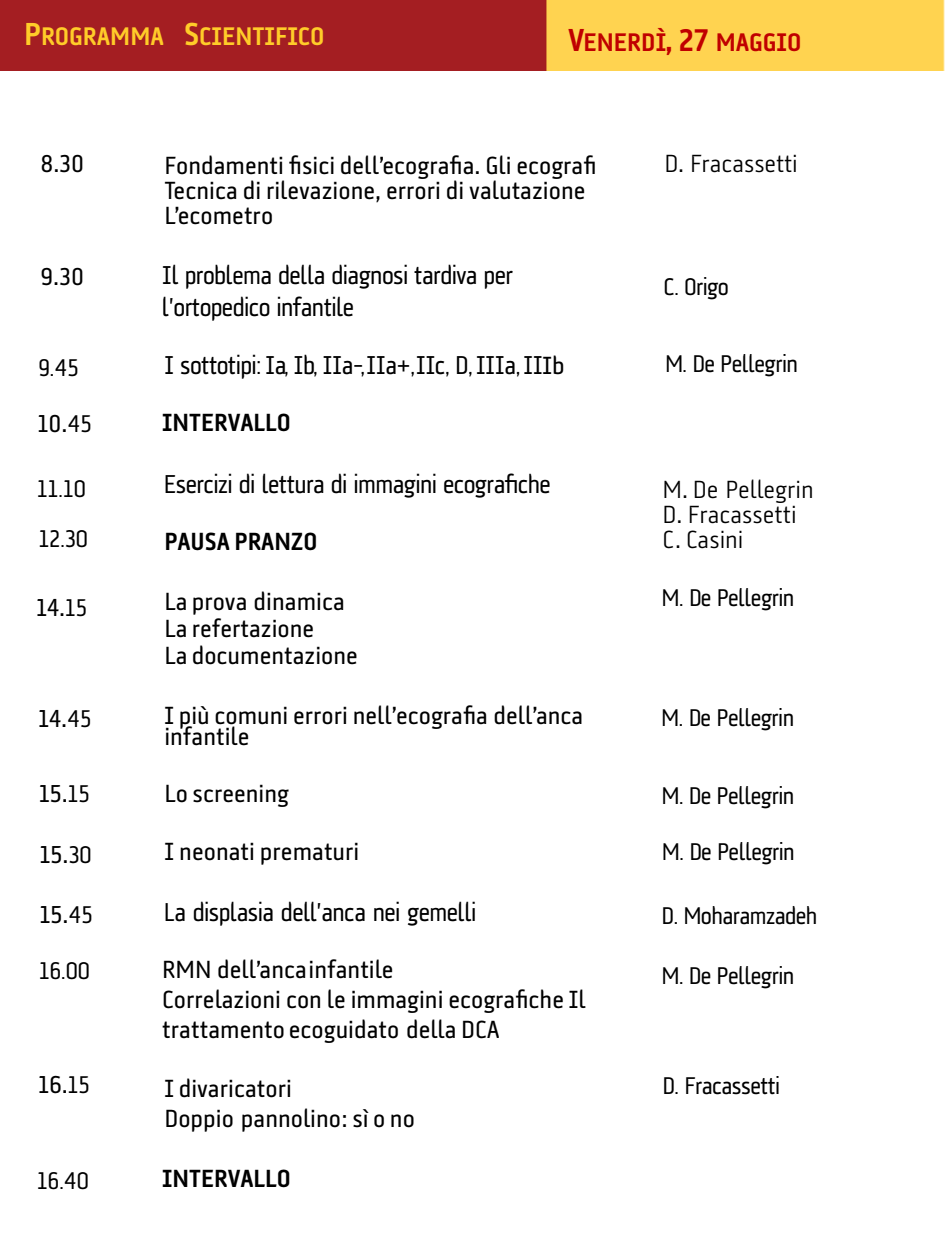
<style>
.page{position:relative;width:945px;height:1260px;background:#fff}
.page>*{position:absolute;margin:0;border:0;box-sizing:border-box;transform-origin:0 0}
.t1{font:26.25px/31.5px "AF Klampenborg";color:#000}
.t2{font:600 25.2px "Klampenborg";color:#ffcc29}
.t3{font:600 25.2px "Klampenborg";color:#c00000}
.t4{font:24.5px/24.8px "Klampenborg";color:#000}
.t5{font:24.5px "AF Klampenborg";color:#000}
.t6{font:300 24.5px/24.5px "Klampenborg";color:#000}
.t7{font:600 24.5px "Klampenborg";color:#000}
.s1{font-size:31.5px}
.s2{font-family:"AF Klampenborg"}
.s3{font-family:"Klampenborg";font-size:24.5px}
</style>
<div class="page">
<img style="left:0;top:0;width:945px;height:70px">
<p class="t2" style="left:24px;top:22px;width:302px"><span class="s1">P</span>ROGRAMMA <span class="s1">S</span>CIENTIFICO</p>
<p class="t3" style="left:568px;top:28px;width:235px"><span class="s1">V</span>ENERDÌ<span class="s1">, 27</span> MAGGIO</p>
<p class="t4" style="left:40px;top:151px;width:45px">8.30</p>
<p class="t6" style="left:665px;top:151px;width:135px">D. Fracassetti</p>
<p class="t4" style="left:164px;top:153px;width:434px">Fondamenti fisici dell’ecografia. Gli ecografi<br>Tecnica di rilevazione, errori di valutazione<br>L’ecometro</p>
<p class="t4" style="left:40px;top:264px;width:45px">9.30</p>
<p class="t5" style="left:39px;top:354px;width:42px">9.45</p>
<p class="t4" style="left:38px;top:411px;width:55px">10.<span class="s2">45</span></p>
<p class="t5" style="left:37px;top:475px;width:50px">11.10</p>
<p class="t5" style="left:39px;top:525px;width:51px">12.30</p>
<p class="t4" style="left:37px;top:595px;width:52px">14.<span class="s2">15</span></p>
<p class="t4" style="left:39px;top:706px;width:54px">14.<span class="s2">45</span></p>
<p class="t4" style="left:39px;top:781px;width:52px">15.<span class="s2">15</span></p>
<p class="t4" style="left:40px;top:842px;width:53px">15.<span class="s2">30</span></p>
<p class="t4" style="left:40px;top:902px;width:54px">15.<span class="s2">45</span></p>
<p class="t5" style="left:39px;top:957px;width:52px">16.00</p>
<p class="t4" style="left:38px;top:1073px;width:53px">16.<span class="s2">15</span></p>
<p class="t5" style="left:37px;top:1167px;width:53px">16.40</p>
<p class="t1" style="left:162px;top:259px;width:352px">Il problema della diagnosi tardiva per l'ortopedico infantile</p>
<p class="t1" style="left:164px;top:349px;width:402px">I sottotipi: Ia, Ib, IIa-, IIa+, IIc, D, IIIa, II<span class="s3">Ib</span></p>
<p class="t7" style="left:162px;top:408px;width:130px">INTERVALLO</p>
<p class="t1" style="left:164px;top:468px;width:388px">Esercizi di lettura di immagini ecografiche</p>
<p class="t7" style="left:164px;top:528px;width:155px">PAUSA PRANZO</p>
<p class="t4" style="left:164px;top:588px;width:195px;line-height:26.9px">La prova dinamica<br>La refertazione<br>La documentazione</p>
<p class="t4" style="left:164px;top:705px;width:421px;line-height:20.8px">I più comuni errori nell’ecografia dell’anca infantile</p>
<p class="t4" style="left:164px;top:781px;width:126px">Lo screening</p>
<p class="t4" style="left:164px;top:839px;width:197px">I neonati prematuri</p>
<p class="t1" style="left:164px;top:896px;width:313px">La displasia dell'anca nei gemelli</p>
<p class="t4" style="left:162px;top:955px;width:425px;line-height:29.9px">RMN dell’anca infantile<br>Correlazioni con le immagini ecografiche Il trattamento ecoguidato della DCA</p>
<p class="t4" style="left:164px;top:1074px;width:252px;line-height:29.4px">I divaricatori<br>Doppio pannolino: sì o no</p>
<p class="t7" style="left:162px;top:1165px;width:130px">INTERVALLO</p>
<p class="t5" style="left:664px;top:273px;width:66px">C. Origo</p>
<p class="t5" style="left:666px;top:350px;width:134px">M. De Pellegrin</p>
<p class="t6" style="left:662px;top:478px;width:153px">M. De Pellegrin<br>D. Fracassetti<br>C. Casini</p>
<p class="t5" style="left:662px;top:584px;width:134px">M. De Pellegrin</p>
<p class="t5" style="left:662px;top:704px;width:134px">M. De Pellegrin</p>
<p class="t5" style="left:662px;top:782px;width:134px">M. De Pellegrin</p>
<p class="t5" style="left:663px;top:838px;width:134px">M. De Pellegrin</p>
<p class="t5" style="left:662px;top:902px;width:156px">D. Moharamzadeh</p>
<p class="t5" style="left:662px;top:962px;width:134px">M. De Pellegrin</p>
<p class="t5" style="left:663px;top:1072px;width:118px">D. Fracassetti</p>
</div>
